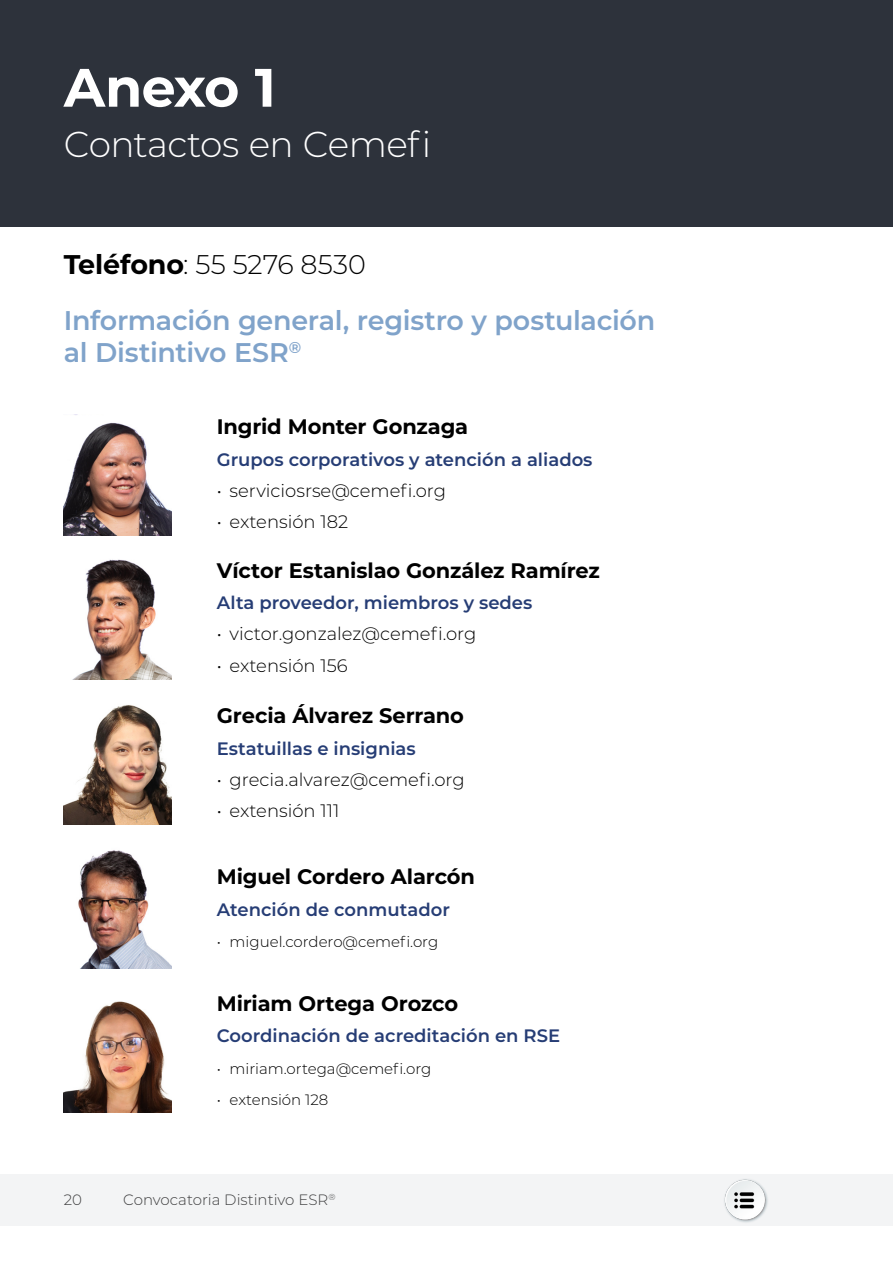
<style>
.page{position:relative;width:893px;height:1263px;background:#fff}
.page>*{position:absolute;margin:0;border:0;box-sizing:border-box;transform-origin:0 0}
.H_2{font:700 54px "Montserrat";letter-spacing:-.025em;color:#fff}
.H_4_Reg{font:300 36px "Montserrat";letter-spacing:-.02em;color:#fff}
.H_4_Reg-2{font:600 27px/32.4px "Montserrat";letter-spacing:-.01em;color:#80a3ca}
.H_4_Reg-3{font:300 27px "Montserrat";letter-spacing:-.005em;color:#000}
.Sub_Title_Text{font:700 21px "Montserrat";letter-spacing:-.01em;color:#000}
.Sub_Title_Text-2{font:600 18px "Montserrat";color:#263d75}
.t1{font:300 18px "Montserrat";color:#000}
.t2{font:300 15px "Montserrat";color:#000}
.t3{font:300 15px "Montserrat";color:#3e3e3f}
.s1{font-weight:700}
</style>
<div class="page">
<div style="left:0;top:1174px;width:893px;height:51px;background:#f3f4f5"></div>
<div style="left:0;top:0;width:893px;height:227px;background:#2d323b"></div>
<img style="left:72px;top:559px;width:100px;height:121px">
<img style="left:64px;top:1001px;width:108px;height:111px">
<img style="left:64px;top:705px;width:108px;height:119px">
<img style="left:78px;top:850px;width:94px;height:118px">
<img style="left:64px;top:414px;width:108px;height:121px">
<img style="left:719px;top:1179px;width:51px;height:47px">
<p class="H_2" style="left:64px;top:49px;width:214px">Anexo 1</p>
<p class="H_4_Reg" style="left:64px;top:120px;width:369px">Contactos en Cemefi</p>
<p class="H_4_Reg-3" style="left:64px;top:246px;width:304px"><span class="s1">Teléfono</span>: 55 5276 8530</p>
<p class="H_4_Reg-2" style="left:64px;top:303px;width:593px">Información general, registro y postulación al Distintivo ESR<sup>®</sup></p>
<p class="Sub_Title_Text" style="left:217px;top:412px;width:253px">Ingrid Monter Gonzaga</p>
<p class="Sub_Title_Text-2" style="left:217px;top:447px;width:377px">Grupos corporativos y atención a aliados</p>
<p class="t1" style="left:217px;top:478px;width:231px">• serviciosrse@cemefi.org</p>
<p class="t1" style="left:217px;top:510px;width:133px">• extensión 182</p>
<p class="Sub_Title_Text" style="left:217px;top:555px;width:384px">Víctor Estanislao González Ramírez</p>
<p class="Sub_Title_Text-2" style="left:217px;top:590px;width:317px">Alta proveedor, miembros y sedes</p>
<p class="t1" style="left:217px;top:622px;width:261px">• victor.gonzalez@cemefi.org</p>
<p class="t1" style="left:217px;top:653px;width:132px">• extensión 156</p>
<p class="Sub_Title_Text" style="left:217px;top:701px;width:249px">Grecia Álvarez Serrano</p>
<p class="Sub_Title_Text-2" style="left:217px;top:735px;width:200px">Estatuillas e insignias</p>
<p class="t1" style="left:217px;top:767px;width:249px">• grecia.alvarez@cemefi.org</p>
<p class="t1" style="left:217px;top:798px;width:124px">• extensión 111</p>
<p class="Sub_Title_Text" style="left:217px;top:862px;width:260px">Miguel Cordero Alarcón</p>
<p class="Sub_Title_Text-2" style="left:217px;top:896px;width:235px">Atención de conmutador</p>
<p class="t2" style="left:217px;top:931px;width:223px">• miguel.cordero@cemefi.org</p>
<p class="t3" style="left:64px;top:1189px;width:20px">20</p>
<p class="Sub_Title_Text" style="left:217px;top:988px;width:243px">Miriam Ortega Orozco</p>
<p class="Sub_Title_Text-2" style="left:217px;top:1023px;width:345px">Coordinación de acreditación en RSE</p>
<p class="t2" style="left:217px;top:1058px;width:216px">• miriam.ortega@cemefi.org</p>
<p class="t2" style="left:217px;top:1089px;width:113px">• extensión 128</p>
<p class="t3" style="left:123px;top:1189px;width:214px">Convocatoria Distintivo ESR<sup>®</sup></p>
</div>
